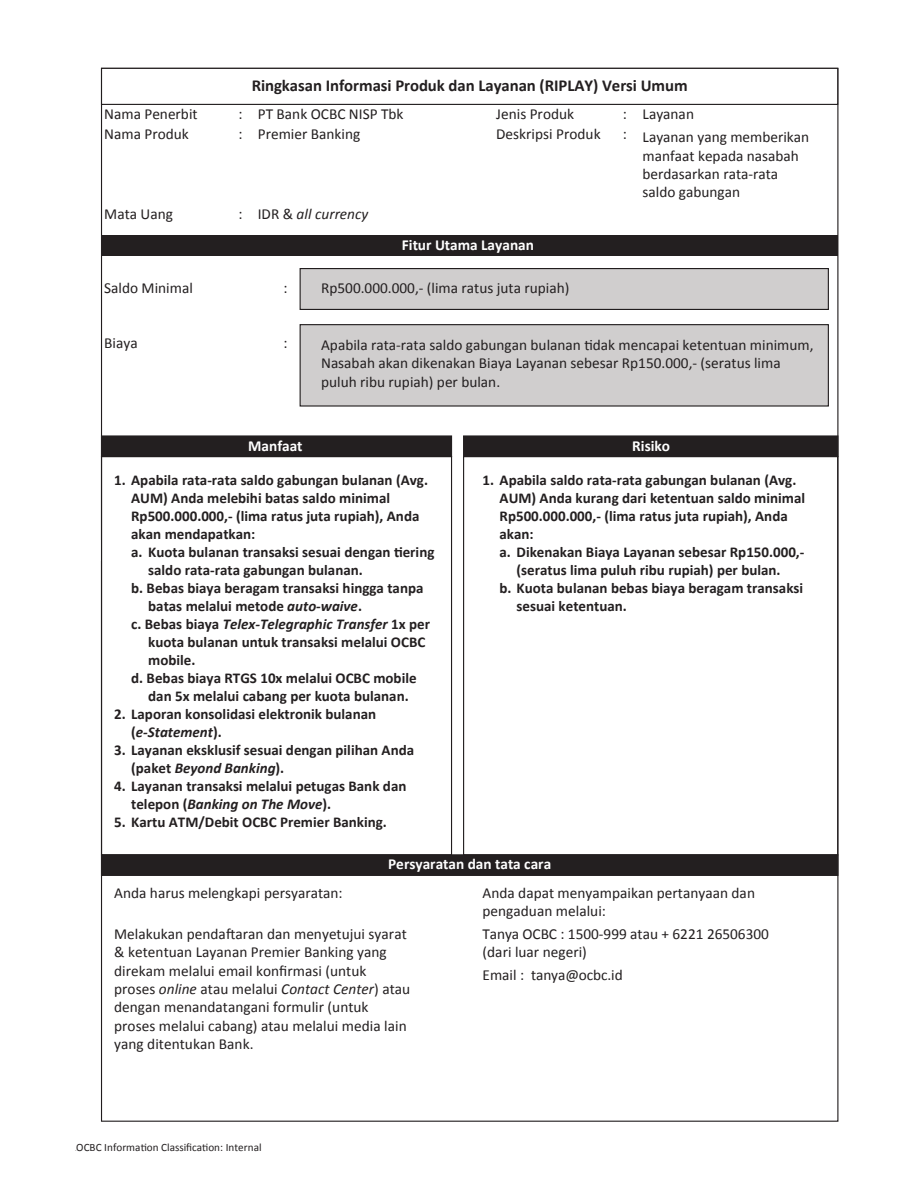
<style>
.page{position:relative;width:918px;height:1188px;background:#fff}
.page>*{position:absolute;margin:0;border:0;box-sizing:border-box;transform-origin:0 0}
.t1{font:700 16.8px "Calibri";letter-spacing:-.005em;color:#231f20}
.t2{font:15.3px/18.3px "Calibri";color:#231f20}
.t3{font:700 15.3px "Calibri";color:#fff}
.t4{font:italic 15.3px "Calibri";color:#231f20}
.t5{font:700 15px/18px "Calibri";color:#231f20}
.t6{font:italic 700 15px "Calibri";color:#231f20}
.t7{font:11.1px "Calibri";letter-spacing:.005em;color:#231f20}
.s1{font-style:normal}
.s2{font-style:italic}
</style>
<div class="page">
<div style="left:101px;top:854px;width:737px;height:22px;background:#231f20"></div>
<div style="left:102px;top:236px;width:736px;height:20px;background:#231f20"></div>
<div style="left:300px;top:268px;width:529px;height:42px;background:#d0cece;border:1px solid #211d1e"></div>
<div style="left:300px;top:324px;width:529px;height:83px;background:#d0cece;border:1px solid #211d1e"></div>
<div style="left:101px;top:435px;width:351px;height:22px;background:#231f20;border:1px solid #231f20"></div>
<div style="left:101px;top:456px;width:351px;height:399px;border:1px solid #211d1e"></div>
<div style="left:463px;top:435px;width:375px;height:22px;background:#231f20;border:1px solid #231f20"></div>
<div style="left:101px;top:68px;width:737px;height:37px;background:#fff;border:1px solid #211d1e"></div>
<p class="t1" style="left:252px;top:74px;width:437px">Ringkasan Informasi Produk dan Layanan (RIPLAY) Versi Umum</p>
<p class="t2" style="left:104px;top:104px;width:95px">Nama Penerbit</p>
<p class="t2" style="left:238px;top:104px;width:167px">: PT Bank OCBC NISP Tbk</p>
<p class="t2" style="left:496px;top:104px;width:79px">Jenis Produk</p>
<p class="t2" style="left:623px;top:104px;width:73px">: Layanan</p>
<p class="t2" style="left:104px;top:125px;width:86px">Nama Produk</p>
<p class="t2" style="left:238px;top:125px;width:124px">: Premier Banking</p>
<p class="t2" style="left:496px;top:125px;width:106px">Deskripsi Produk</p>
<p class="t2" style="left:623px;top:125px;width:6px">:</p>
<p class="t2" style="left:643px;top:128px;width:168px">Layanan yang memberikan manfaat kepada nasabah berdasarkan rata-rata saldo gabungan</p>
<p class="t2" style="left:104px;top:204px;width:70px">Mata Uang</p>
<p class="t4" style="left:238px;top:203px;width:131px"><span class="s1">: IDR &amp;</span> all currency</p>
<p class="t2" style="left:104px;top:278px;width:90px">Saldo Minimal</p>
<p class="t2" style="left:283px;top:278px;width:6px">:</p>
<p class="t2" style="left:104px;top:333px;width:35px">Biaya</p>
<p class="t2" style="left:283px;top:333px;width:6px">:</p>
<p class="t3" style="left:402px;top:234px;width:134px">Fitur Utama Layanan</p>
<p class="t2" style="left:321px;top:278px;width:250px">Rp500.000.000,- (lima ratus juta rupiah)</p>
<p class="t2" style="left:321px;top:335px;width:494px">Apabila rata-rata saldo gabungan bulanan tidak mencapai ketentuan minimum,<br>Nasabah akan dikenakan Biaya Layanan sebesar Rp150.000,- (seratus lima puluh ribu rupiah) per bulan.</p>
<p class="t3" style="left:248px;top:435px;width:56px">Manfaat</p>
<p class="t3" style="left:632px;top:435px;width:39px">Risiko</p>
<p class="t5" style="left:114px;top:471px;width:315px">1. Apabila rata-rata saldo gabungan bulanan (Avg.</p>
<p class="t5" style="left:131px;top:489px;width:260px">AUM) Anda melebihi batas saldo minimal</p>
<p class="t5" style="left:131px;top:507px;width:290px">Rp500.000.000,- (lima ratus juta rupiah), Anda</p>
<p class="t5" style="left:131px;top:525px;width:126px">akan mendapatkan:</p>
<p class="t5" style="left:131px;top:543px;width:305px">a. Kuota bulanan transaksi sesuai dengan tiering</p>
<p class="t5" style="left:148px;top:561px;width:216px">saldo rata-rata gabungan bulanan.</p>
<p class="t5" style="left:131px;top:579px;width:294px">b. Bebas biaya beragam transaksi hingga tanpa</p>
<p class="t5" style="left:148px;top:597px;width:215px">batas melalui metode <span class="s2">auto-waive</span>.</p>
<p class="t6" style="left:131px;top:614px;width:300px"><span class="s1">c. Bebas biaya</span> Telex-Telegraphic Transfer <span class="s1">1x per</span></p>
<p class="t5" style="left:148px;top:633px;width:279px">kuota bulanan untuk transaksi melalui OCBC</p>
<p class="t5" style="left:148px;top:651px;width:49px">mobile.</p>
<p class="t5" style="left:131px;top:669px;width:287px">d. Bebas biaya RTGS 10x melalui OCBC mobile</p>
<p class="t5" style="left:148px;top:687px;width:262px">dan 5x melalui cabang per kuota bulanan.</p>
<p class="t5" style="left:131px;top:705px;width:246px;text-indent:-17px">2. Laporan konsolidasi elektronik bulanan (<span class="s2">e-Statement</span>).</p>
<p class="t5" style="left:131px;top:741px;width:284px;text-indent:-17px">3. Layanan eksklusif sesuai dengan pilihan Anda (paket <span class="s2">Beyond Banking</span>).</p>
<p class="t5" style="left:131px;top:777px;width:277px;text-indent:-17px">4. Layanan transaksi melalui petugas Bank dan telepon (<span class="s2">Banking on The Move</span>).</p>
<p class="t5" style="left:114px;top:813px;width:274px">5. Kartu ATM/Debit OCBC Premier Banking.</p>
<p class="t5" style="left:483px;top:471px;width:315px">1. Apabila saldo rata-rata gabungan bulanan (Avg.</p>
<p class="t5" style="left:500px;top:489px;width:307px">AUM) Anda kurang dari ketentuan saldo minimal</p>
<p class="t5" style="left:500px;top:507px;width:290px">Rp500.000.000,- (lima ratus juta rupiah), Anda</p>
<p class="t5" style="left:500px;top:525px;width:36px">akan:</p>
<p class="t5" style="left:500px;top:543px;width:306px">a. Dikenakan Biaya Layanan sebesar Rp150.000,-</p>
<p class="t5" style="left:517px;top:561px;width:266px">(seratus lima puluh ribu rupiah) per bulan.</p>
<p class="t5" style="left:500px;top:579px;width:305px">b. Kuota bulanan bebas biaya beragam transaksi</p>
<p class="t5" style="left:517px;top:597px;width:112px">sesuai ketentuan.</p>
<p class="t3" style="left:388px;top:853px;width:165px">Persyaratan dan tata cara</p>
<p class="t2" style="left:114px;top:884px;width:230px">Anda harus melengkapi persyaratan:</p>
<p class="t2" style="left:483px;top:883px;width:274px">Anda dapat menyampaikan pertanyaan dan pengaduan melalui:</p>
<p class="t2" style="left:483px;top:924px;width:288px">Tanya OCBC : 1500-999 atau + 6221 26506300 (dari luar negeri)</p>
<p class="t2" style="left:483px;top:965px;width:142px">Email : tanya@ocbc.id</p>
<p class="t2" style="left:114px;top:924px;width:298px">Melakukan pendaftaran dan menyetujui syarat &amp; ketentuan Layanan Premier Banking yang direkam melalui email konfirmasi (untuk proses <span class="s2">online</span> atau melalui <span class="s2">Contact Center</span>) atau dengan menandatangani formulir (untuk proses melalui cabang) atau melalui media lain yang ditentukan Bank.</p>
<p class="t7" style="left:76px;top:1140px;width:187px">OCBC Information Classification: Internal</p>
</div>
